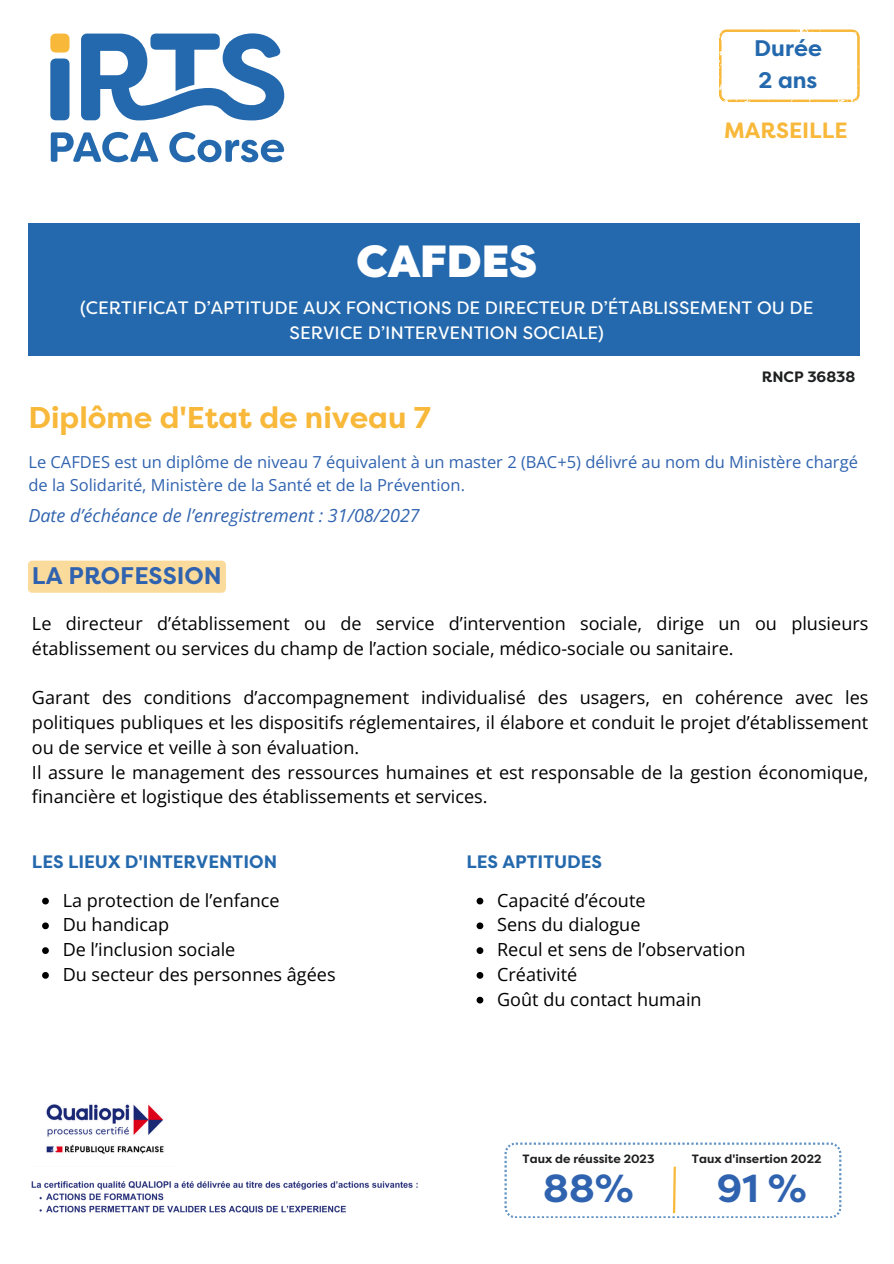
<style>
.page{position:relative;width:894px;height:1264px;background:#fff}
.page>*{position:absolute;margin:0;border:0;box-sizing:border-box;transform-origin:0 0}
.t1{font:900 45px "Filson Pro";color:#fff}
.t2{font:700 39px "Filson Pro";color:#3063af}
.t3{font:700 30px "Filson Pro";color:#f8b83a}
.t4{font:700 24px "Filson Pro";color:#3063af}
.t5{font:700 22.5px/31.5px "Filson Pro";color:#2469ad}
.t6{font:700 22.05px "Filson Pro";color:#f8b83a}
.t7{font:18px/24.8px "Open Sans";color:#000}
.t8{font:18px/24.8px "Filson Soft W03";color:#fff;text-align:center}
.t9{font:italic 18px "Open Sans";color:#3063af}
.t10{font:700 18px "Filson Pro";color:#2469ad}
.t11{font:16.5px/22.8px "Open Sans";color:#3063af}
.t12{font:700 15px "Filson Pro";color:#1e1f20}
.t13{font:700 12px "Filson Pro";color:#1e1f20}
</style>
<div class="page">
<svg style="left:50px;top:33px;width:234px;height:129px"></svg>
<div style="left:50px;top:34px;width:19px;height:19px;background:#f8b83a;border-radius:6px"></div>
<img style="left:32px;top:1104px;width:386px;height:109px">
<div style="left:29px;top:223px;width:830px;height:133px;background:#2469ad"></div>
<svg style="left:504px;top:1142px;width:336px;height:75px"></svg>
<svg style="left:719px;top:29px;width:122px;height:73px"></svg>
<svg style="left:476px;top:897px;width:7px;height:7px"></svg>
<svg style="left:476px;top:922px;width:7px;height:7px"></svg>
<svg style="left:476px;top:947px;width:7px;height:7px"></svg>
<svg style="left:476px;top:972px;width:7px;height:6px"></svg>
<svg style="left:476px;top:996px;width:7px;height:7px"></svg>
<svg style="left:42px;top:897px;width:7px;height:7px"></svg>
<svg style="left:42px;top:922px;width:7px;height:7px"></svg>
<svg style="left:42px;top:947px;width:7px;height:7px"></svg>
<svg style="left:42px;top:972px;width:7px;height:6px"></svg>
<div style="left:28px;top:560px;width:198px;height:33px;background:#fbdb9c;border-radius:4px"></div>
<p class="t5" style="left:754px;top:33px;width:69px">Durée<br>2 ans</p>
<p class="t6" style="left:724px;top:118px;width:125px">MARSEILLE</p>
<p class="t1" style="left:356px;top:235px;width:182px">CAFDES</p>
<p class="t8" style="left:80px;top:295px;width:734px">(CERTIFICAT D’APTITUDE AUX FONCTIONS DE DIRECTEUR D’ÉTABLISSEMENT OU DE<br>SERVICE D’INTERVENTION SOCIALE)</p>
<p class="t12" style="left:761px;top:368px;width:95px">RNCP 36838</p>
<p class="t3" style="left:28px;top:401px;width:403px">Diplôme d'Etat de niveau 7</p>
<h5 class="t11" style="left:28px;top:450px;width:830px">Le CAFDES est un diplôme de niveau 7 équivalent à un master 2 (BAC+5) délivré au nom du Ministère chargé de la Solidarité, Ministère de la Santé et de la Prévention.</h5>
<h4 class="t9" style="left:28px;top:502px;width:393px">Date d’échéance de l’enregistrement : 31/08/2027</h4>
<h2 class="t4" style="left:32px;top:562px;width:191px">LA PROFESSION</h2>
<p class="t7" style="left:32px;top:610px;width:837px">Le directeur d’établissement ou de service d’intervention sociale, dirige un ou plusieurs établissement ou services du champ de l’action sociale, médico-sociale ou sanitaire.</p>
<p class="t7" style="left:32px;top:685px;width:837px;text-align:justify">Garant des conditions d’accompagnement individualisé des usagers, en cohérence avec les politiques publiques et les dispositifs réglementaires, il élabore et conduit le projet d’établissement ou de service et veille à son évaluation.</p>
<h4 class="t7" style="left:32px;top:759px;width:837px">Il assure le management des ressources humaines et est responsable de la gestion économique, financière et logistique des établissements et services.</h4>
<p class="t10" style="left:32px;top:851px;width:246px">LES LIEUX D'INTERVENTION</p>
<p class="t10" style="left:466px;top:851px;width:137px">LES APTITUDES</p>
<p class="t7" style="left:497px;top:887px;width:150px">Capacité d’écoute</p>
<p class="t7" style="left:497px;top:912px;width:145px">Sens du dialogue</p>
<p class="t7" style="left:497px;top:936px;width:250px">Recul et sens de l’observation</p>
<p class="t7" style="left:497px;top:961px;width:82px">Créativité</p>
<p class="t7" style="left:497px;top:986px;width:206px">Goût du contact humain</p>
<p class="t7" style="left:63px;top:887px;width:218px">La protection de l’enfance</p>
<p class="t7" style="left:63px;top:912px;width:108px">Du handicap</p>
<p class="t7" style="left:63px;top:936px;width:174px">De l’inclusion sociale</p>
<p class="t7" style="left:63px;top:961px;width:274px">Du secteur des personnes âgées</p>
<p class="t13" style="left:522px;top:1151px;width:133px">Taux de réussite 2023</p>
<h1 class="t2" style="left:543px;top:1165px;width:92px">88%</h1>
<h3 class="t13" style="left:691px;top:1151px;width:131px">Taux d'insertion 2022</h3>
<p class="t2" style="left:716px;top:1165px;width:91px">91 %</p>
</div>
